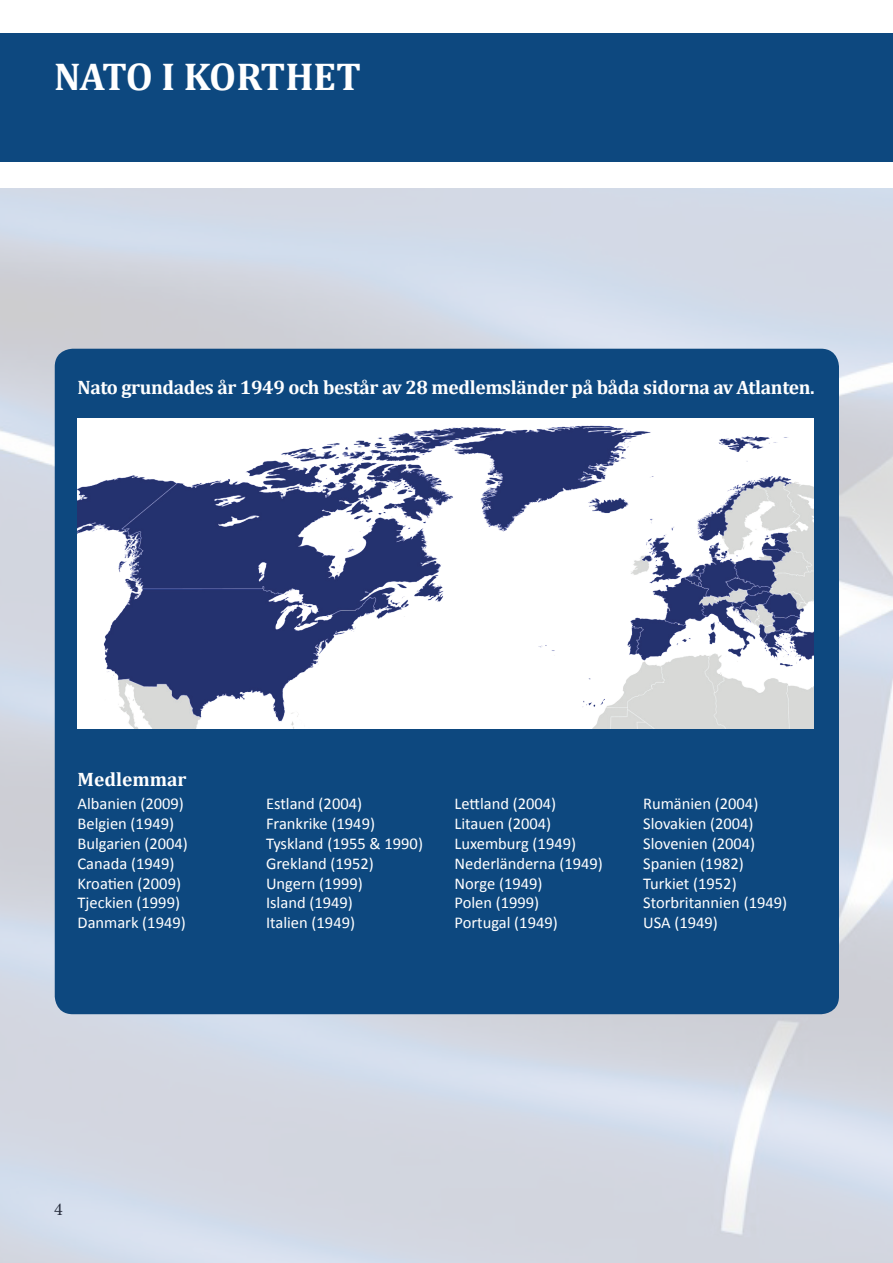
<style>
.page{position:relative;width:893px;height:1263px;background:#fff}
.page>*{position:absolute;margin:0;border:0;box-sizing:border-box;transform-origin:0 0}
.t1{font:700 39px "Cambria";letter-spacing:-.02em;color:#fff}
.t2{font:700 19.5px "Cambria";letter-spacing:-.02em;color:#fff}
.t3{font:700 19.5px "Cambria";color:#fff}
.t4{font:18px "Minion Pro";color:#231f20}
.t5{font:16.5px/19.8px "Calibri";color:#fff}
</style>
<div class="page">
<img style="left:0;top:188px;width:893px;height:1075px">
<div style="left:0;top:33px;width:893px;height:129px;background:#0d487f"></div>
<div style="left:55px;top:349px;width:784px;height:665px;background:#0d487f;border-radius:18px"></div>
<img style="left:78px;top:418px;width:736px;height:311px">
<h1 class="t1" style="left:54px;top:49px;width:309px">NATO I KORTHET</h1>
<p class="t2" style="left:78px;top:373px;width:739px">Nato grundades år 1949 och består av 28 medlemsländer på båda sidorna av Atlanten.</p>
<p class="t3" style="left:78px;top:766px;width:110px">Medlemmar</p>
<p class="t5" style="left:78px;top:794px;width:112px">Albanien (2009)<br>Belgien (1949)<br>Bulgarien (2004)<br>Canada (1949)<br>Kroatien (2009)<br>Tjeckien (1999)<br>Danmark (1949)</p>
<p class="t5" style="left:266px;top:794px;width:158px">Estland (2004)<br>Frankrike (1949)<br>Tyskland (1955 &amp; 1990)<br>Grekland (1952)<br>Ungern (1999)<br>Island (1949)<br>Italien (1949)</p>
<p class="t5" style="left:455px;top:794px;width:150px">Lettland (2004)<br>Litauen (2004)<br>Luxemburg (1949)<br>Nederländerna (1949)<br>Norge (1949)<br>Polen (1999)<br>Portugal (1949)</p>
<p class="t5" style="left:643px;top:794px;width:146px">Rumänien (2004)<br>Slovakien (2004)<br>Slovenien (2004)<br>Spanien (1982)<br>Turkiet (1952)<br>Storbritannien (1949)<br>USA (1949)</p>
<p class="t4" style="left:54px;top:1197px;width:10px">4</p>
</div>
